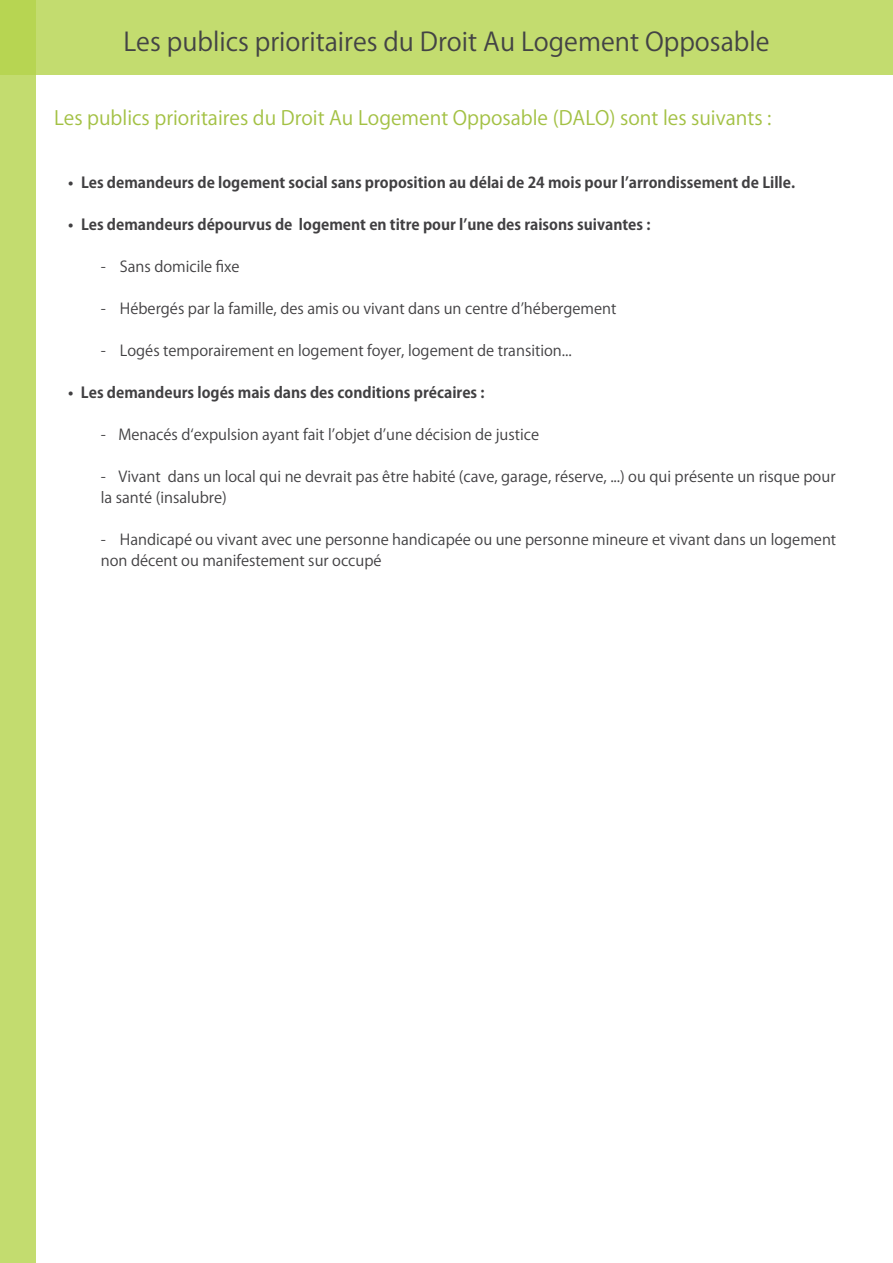
<style>
.page{position:relative;width:893px;height:1263px;background:#fff}
.page>*{position:absolute;margin:0;border:0;box-sizing:border-box;transform-origin:0 0}
.t1{font:25.5px "Koz Go Pr 6 N";color:#434345}
.t2{font:19.5px "Koz Go Pr 6 N";color:#a3c144}
.t3{font:15px/21px "Koz Go Pr 6 N";color:#414042}
.t4{font:700 15px "Koz Go Pr 6 N";color:#414042}
</style>
<div class="page">
<div style="left:0;top:0;width:35px;height:1263px;background:#c3dc6f"></div>
<div style="left:0;top:0;width:893px;height:74px;background:#c3dc6f"></div>
<h1 class="t1" style="left:123px;top:27px;width:648px">Les publics prioritaires du Droit Au Logement Opposable</h1>
<h2 class="t2" style="left:54px;top:107px;width:719px">Les publics prioritaires du Droit Au Logement Opposable (DALO) sont les suivants :</h2>
<p class="t4" style="left:68px;top:174px;width:728px">• Les demandeurs de logement social sans proposition au délai de 24 mois pour l’arrondissement de Lille.</p>
<p class="t4" style="left:68px;top:216px;width:584px">• Les demandeurs dépourvus de logement en titre pour l’une des raisons suivantes :</p>
<p class="t3" style="left:101px;top:257px;width:140px">- Sans domicile fixe</p>
<p class="t3" style="left:101px;top:299px;width:517px">- Hébergés par la famille, des amis ou vivant dans un centre d’hébergement</p>
<p class="t3" style="left:101px;top:341px;width:472px">- Logés temporairement en logement foyer, logement de transition...</p>
<p class="t4" style="left:68px;top:384px;width:418px">• Les demandeurs logés mais dans des conditions précaires :</p>
<p class="t3" style="left:101px;top:425px;width:440px">- Menacés d‘expulsion ayant fait l’objet d’une décision de justice</p>
<p class="t3" style="left:101px;top:467px;width:736px">- Vivant dans un local qui ne devrait pas être habité (cave, garage, réserve, ...) ou qui présente un risque pour la santé (insalubre)</p>
<p class="t3" style="left:101px;top:530px;width:737px">- Handicapé ou vivant avec une personne handicapée ou une personne mineure et vivant dans un logement non décent ou manifestement sur occupé</p>
</div>
